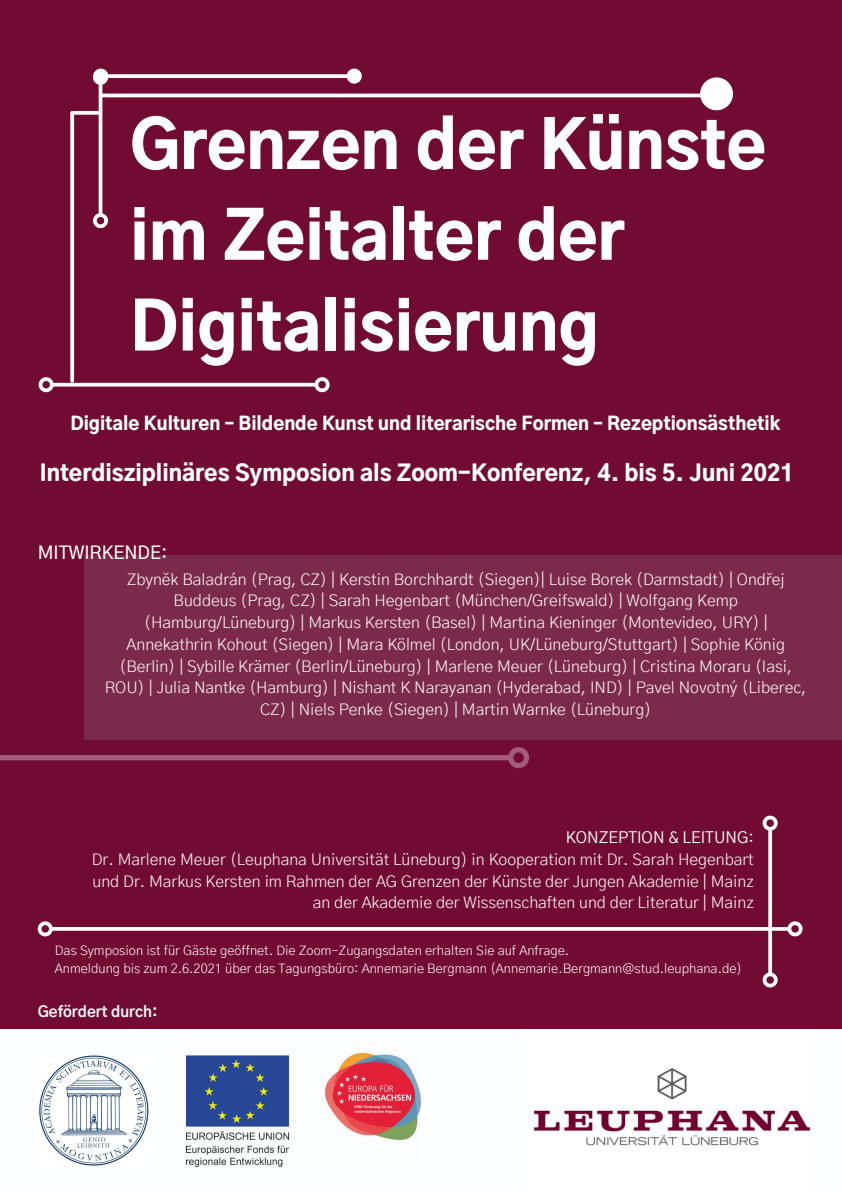
<style>
.page{position:relative;width:842px;height:1191px;background:#fff}
.page>*{position:absolute;margin:0;border:0;box-sizing:border-box;transform-origin:0 0}
.t1{font:900 65px/90.7px "Gothic A1";color:#fcfeff}
.t2{font:900 22px "Gothic A1";color:#fff}
.t3{font:900 18px "Gothic A1";color:#fcfeff}
.t4{font:500 18px "Gothic A1";color:#fff}
.t5{font:300 16px/21.7px "Gothic A1";color:#fff;text-align:right}
.t6{font:16px "Gothic A1";color:#fff}
.t7{font:700 15px "Gothic A1";color:#fff}
.t8{font:300 13px "Gothic A1";color:#fff}
</style>
<div class="page">
<div style="left:0;top:0;width:842px;height:1190px;background:#720b32"></div>
<hr style="left:99px;top:85px;width:3px;height:128px;background:#fff">
<svg style="left:93px;top:210px;width:15px;height:19px"></svg>
<svg style="left:70px;top:113px;width:4px;height:268px"></svg>
<svg style="left:72px;top:111px;width:26px;height:4px"></svg>
<hr style="left:54px;top:383px;width:261px;height:3px;background:#fff">
<svg style="left:38px;top:377px;width:18px;height:16px"></svg>
<svg style="left:312px;top:377px;width:18px;height:16px"></svg>
<svg style="left:111px;top:74px;width:233px;height:4px"></svg>
<svg style="left:93px;top:68px;width:18px;height:19px"></svg>
<svg style="left:344px;top:68px;width:18px;height:16px"></svg>
<hr style="left:102px;top:94px;width:605px;height:3px;background:#fff">
<svg style="left:700px;top:77px;width:33px;height:33px"></svg>
<div style="left:0;top:1028px;width:529px;height:162px;background:#fcfeff"></div>
<img style="left:523px;top:1028px;width:287px;height:162px">
<img style="left:187px;top:1053px;width:233px;height:113px">
<img style="left:39px;top:1055px;width:110px;height:111px">
<hr style="left:55px;top:927px;width:730px;height:3px;background:#fff">
<svg style="left:37px;top:921px;width:18px;height:16px"></svg>
<svg style="left:785px;top:921px;width:18px;height:16px"></svg>
<svg style="left:768px;top:833px;width:4px;height:136px"></svg>
<svg style="left:762px;top:969px;width:16px;height:19px"></svg>
<svg style="left:762px;top:815px;width:16px;height:18px"></svg>
<div style="left:84px;top:555px;width:758px;height:185px;background:#7c2a49"></div>
<div style="left:0;top:755px;width:508px;height:5px;background:#a15d77"></div>
<svg style="left:504px;top:747px;width:25px;height:21px"></svg>
<div style="left:810px;top:1028px;width:32px;height:162px;background:#fcfeff"></div>
<p class="t1" style="left:130px;top:104px;width:638px">Grenzen der Künste</p>
<p class="t1" style="left:130px;top:195px;width:496px">im Zeitalter der<br>Digitalisierung</p>
<p class="t3" style="left:70px;top:415px;width:711px">Digitale Kulturen – Bildende Kunst und literarische Formen – Rezeptionsästhetik</p>
<p class="t2" style="left:40px;top:463px;width:755px">Interdisziplinäres Symposion als Zoom-Konferenz, 4. bis 5. Juni 2021</p>
<p class="t4" style="left:38px;top:544px;width:131px">MITWIRKENDE:</p>
<p class="t5" style="left:105px;top:569px;width:703px;text-align:center">Zbyněk Baladrán (Prag, CZ) | Kerstin Borchhardt (Siegen)| Luise Borek (Darmstadt) | Ondřej Buddeus (Prag, CZ) | Sarah Hegenbart (München/Greifswald) | Wolfgang Kemp (Hamburg/Lüneburg) | Markus Kersten (Basel) | Martina Kieninger (Montevideo, URY) | Annekathrin Kohout (Siegen) | Mara Kölmel (London, UK/Lüneburg/Stuttgart) | Sophie König (Berlin) | Sybille Krämer (Berlin/Lüneburg) | Marlene Meuer (Lüneburg) | Cristina Moraru (Iasi, ROU) | Julia Nantke (Hamburg) | Nishant K Narayanan (Hyderabad, IND) | Pavel Novotný (Liberec, CZ) | Niels Penke (Siegen) | Martin Warnke (Lüneburg)</p>
<p class="t6" style="left:566px;top:830px;width:190px">KONZEPTION &amp; LEITUNG:</p>
<p class="t5" style="left:92px;top:849px;width:663px">Dr. Marlene Meuer (Leuphana Universität Lüneburg) in Kooperation mit Dr. Sarah Hegenbart und Dr. Markus Kersten im Rahmen der AG Grenzen der Künste der Jungen Akademie | Mainz an der Akademie der Wissenschaften und der Literatur | Mainz</p>
<p class="t8" style="left:55px;top:944px;width:516px">Das Symposion ist für Gäste geöffnet. Die Zoom-Zugangsdaten erhalten Sie auf Anfrage.</p>
<p class="t8" style="left:55px;top:962px;width:689px">Anmeldung bis zum 2.6.2021 über das Tagungsbüro: Annemarie Bergmann (Annemarie.Bergmann@stud.leuphana.de)</p>
<p class="t7" style="left:38px;top:1005px;width:121px">Gefördert durch:</p>
</div>
